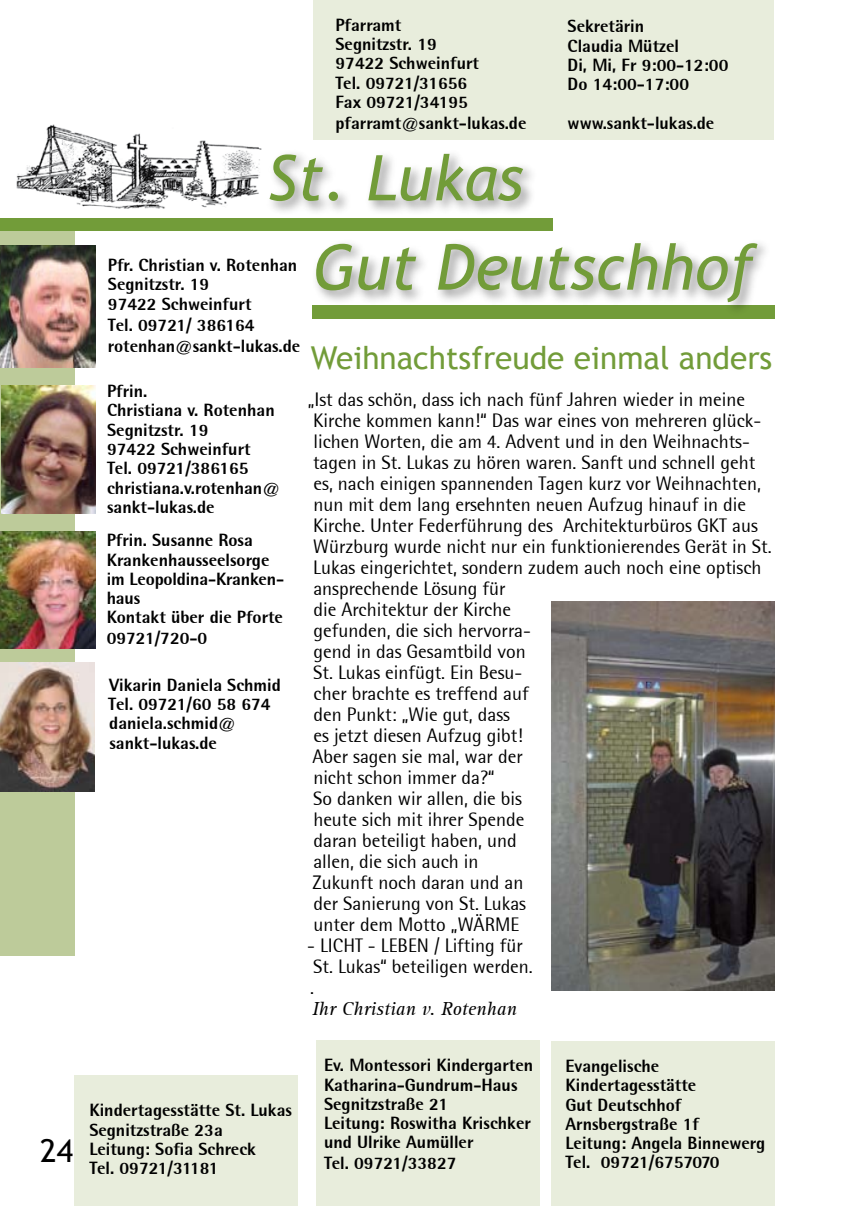
<style>
.page{position:relative;width:849px;height:1206px;background:#fff}
.page>*{position:absolute;margin:0;border:0;box-sizing:border-box;transform-origin:0 0}
.t1{font:italic 63px "Trebuchet MS";color:#729c39}
.t2{font:31.5px "Trebuchet MS";color:#729c39}
.t3{font:31.5px "Trebuchet MS";color:#000}
.t4{font:19.25px/21px "Rotis Semi Sans";color:#000}
.t5{font:italic 19.25px "Rotis Serif";color:#000}
.t6{font:800 17.5px/19.2px "Rotis Semi Sans";color:#000}
</style>
<div class="page">
<div style="left:551px;top:1041px;width:223px;height:164px;background:#e8eddc"></div>
<div style="left:0;top:225px;width:74px;height:730px;background:#bdcb9a"></div>
<div style="left:0;top:218px;width:552px;height:13px;background:#729c39"></div>
<div style="left:264px;top:148px;width:274px;height:69px;background:#000;opacity:.45"></div>
<div style="left:313px;top:0;width:460px;height:140px;background:#e8eddc"></div>
<div style="left:74px;top:1075px;width:224px;height:130px;background:#e8eddc"></div>
<div style="left:312px;top:305px;width:462px;height:14px;background:#729c39"></div>
<div style="left:310px;top:237px;width:462px;height:80px;background:#000;opacity:.45"></div>
<img style="left:0;top:246px;width:96px;height:122px">
<img style="left:1px;top:385px;width:95px;height:128px">
<img style="left:0;top:531px;width:96px;height:118px">
<div style="left:316px;top:1040px;width:223px;height:165px;background:#e8eddc"></div>
<img style="left:16px;top:124px;width:246px;height:84px">
<img style="left:0;top:662px;width:94px;height:129px">
<img style="left:551px;top:601px;width:223px;height:389px">
<p class="t6" style="left:335px;top:15px;width:145px">Pfarramt<br>Segnitzstr. 19<br>97422 Schweinfurt<br>Tel. 09721/31656<br>Fax 09721/34195</p>
<p class="t6" style="left:335px;top:113px;width:192px">pfarramt@sankt-lukas.de</p>
<h1 class="t1" style="left:267px;top:141px;width:258px">St. Lukas</h1>
<p class="t6" style="left:567px;top:16px;width:162px">Sekretärin<br>Claudia Mützel<br>Di, Mi, Fr 9:00-12:00<br>Do 14:00-17:00</p>
<p class="t6" style="left:567px;top:113px;width:148px">www.sankt-lukas.de</p>
<p class="t6" style="left:108px;top:255px;width:191px">Pfr. Christian v. Rotenhan<br>Segnitzstr. 19<br>97422 Schweinfurt</p>
<p class="t6" style="left:108px;top:314px;width:194px;line-height:21px">Tel. 09721/ 386164 rotenhan@sankt-lukas.de</p>
<p class="t6" style="left:107px;top:381px;width:174px">Pfrin.<br>Christiana v. Rotenhan<br>Segnitzstr. 19<br>97422 Schweinfurt<br>Tel. 09721/386165 christiana.v.rotenhan@ sankt-lukas.de</p>
<p class="t6" style="left:107px;top:530px;width:179px">Pfrin. Susanne Rosa<br>Krankenhausseelsorge im Leopoldina-Kranken&shy;haus<br>Kontakt über die Pforte</p>
<p class="t6" style="left:107px;top:628px;width:102px">09721/720-0</p>
<p class="t6" style="left:108px;top:675px;width:174px">Vikarin Daniela Schmid<br>Tel. 09721/60 58 674 daniela.schmid@ sankt-lukas.de</p>
<h1 class="t1" style="left:312px;top:230px;width:442px">Gut Deutschhof</h1>
<h2 class="t2" style="left:310px;top:340px;width:463px">Weihnachtsfreude einmal anders</h2>
<p class="t4" style="left:307px;top:389px;width:465px">„Ist das schön, dass ich nach fünf Jahren wieder in meine Kirche kommen kann!“ Das war eines von mehreren glück&shy;lichen Worten, die am 4. Advent und in den Weihnachts&shy;tagen in St. Lukas zu hören waren. Sanft und schnell geht es, nach einigen spannenden Tagen kurz vor Weihnachten, nun mit dem lang ersehnten neuen Aufzug hinauf in die Kirche. Unter Federführung des Architekturbüros GKT aus Würzburg wurde nicht nur ein funktionierendes Gerät in St.<br>Lukas eingerichtet, sondern zudem auch noch eine optisch ansprechende Lösung für<br>die Architektur der Kirche<br>gefunden, die sich hervorra-<br>gend in das Gesamtbild von<br>St. Lukas einfügt. Ein Besu-<br>cher brachte es treffend auf<br>den Punkt: „Wie gut, dass<br>es jetzt diesen Aufzug gibt!<br>Aber sagen sie mal, war der<br>nicht schon immer da?“<br>So danken wir allen, die bis<br>heute sich mit ihrer Spende<br>daran beteiligt haben, und<br>allen, die sich auch in<br>Zukunft noch daran und an<br>der Sanierung von St. Lukas<br>unter dem Motto „WÄRME</p>
<p class="t4" style="left:307px;top:935px;width:227px">- LICHT - LEBEN / Lifting für<br>St. Lukas“ beteiligen werden. .</p>
<p class="t5" style="left:312px;top:998px;width:206px">Ihr Christian v. Rotenhan</p>
<h2 class="t3" style="left:40px;top:1132px;width:17px">24</h2>
<p class="t6" style="left:89px;top:1100px;width:204px">Kindertagesstätte St. Lukas<br>Segnitzstraße 23a<br>Leitung: Sofia Schreck<br>Tel. 09721/31181</p>
<p class="t6" style="left:324px;top:1055px;width:210px">Ev. Montessori Kindergarten<br>Katharina-Gundrum-Haus<br>Segnitzstraße 21<br>Leitung: Roswitha Krischker und Ulrike Aumüller</p>
<p class="t6" style="left:324px;top:1153px;width:134px">Tel. 09721/33827</p>
<p class="t6" style="left:565px;top:1056px;width:201px">Evangelische<br>Kindertagesstätte<br>Gut Deutschhof<br>Arnsbergstraße 1f<br>Leitung: Angela Binnewerg<br>Tel. 09721/6757070</p>
</div>
